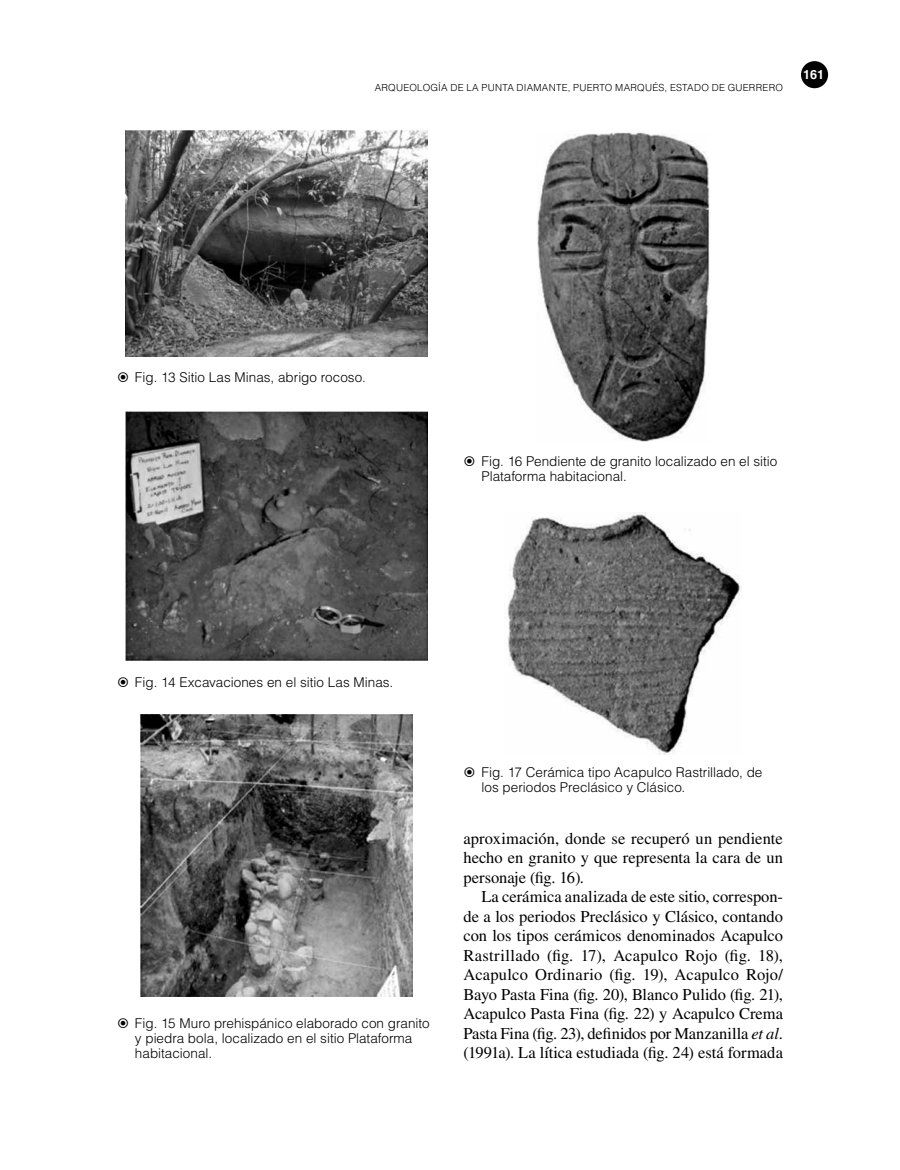
<style>
.page{position:relative;width:900px;height:1170px;background:#fff}
.page>*{position:absolute;margin:0;border:0;box-sizing:border-box;transform-origin:0 0}
.t1{font:16.5px/19.5px "Times LT Std";color:#000;text-align:justify}
.t2{font:300 13.5px/15px "Helvetica LT Std";color:#000}
.t3{font:700 12.75px "Helvetica LT Std";color:#fff}
.t4{font:300 9.75px "Helvetica LT Std";letter-spacing:.025em;color:#000}
.s1{font-style:italic}
</style>
<div class="page">
<div style="left:801px;top:61px;width:27px;height:27px;background:#000;border-radius:50%"></div>
<img style="left:126px;top:130px;width:302px;height:226px">
<img style="left:126px;top:411px;width:302px;height:250px">
<img style="left:141px;top:715px;width:272px;height:282px">
<img style="left:537px;top:132px;width:173px;height:310px">
<img style="left:507px;top:513px;width:235px;height:241px">
<p class="t4" style="left:375px;top:82px;width:410px">ARQUEOLOGÍA DE LA PUNTA DIAMANTE, PUERTO MARQUÉS, ESTADO DE GUERRERO</p>
<p class="t3" style="left:803px;top:67px;width:22px">161</p>
<p class="t2" style="left:135px;top:369px;width:232px">Fig. 13 Sitio Las Minas, abrigo rocoso.</p>
<p class="t2" style="left:481px;top:453px;width:297px">Fig. 16 Pendiente de granito localizado en el sitio<br>Plataforma habitacional.</p>
<p class="t2" style="left:135px;top:674px;width:260px">Fig. 14 Excavaciones en el sitio Las Minas.</p>
<p class="t2" style="left:135px;top:1016px;width:296px">Fig. 15 Muro prehispánico elaborado con granito y piedra bola, localizado en el sitio Plataforma habitacional.</p>
<p class="t2" style="left:481px;top:765px;width:282px">Fig. 17 Cerámica tipo Acapulco Rastrillado, de los periodos Preclásico y Clásico.</p>
<p class="t1" style="left:464px;top:828px;width:321px">aproximación, donde se recuperó un pendiente hecho en granito y que representa la cara de un personaje (fig. 16).</p>
<p class="t1" style="left:464px;top:887px;width:321px;text-indent:18px">La cerámica analizada de este sitio, correspon&shy;de a los periodos Preclásico y Clásico, contando con los tipos cerámicos denominados Acapulco Rastrillado (fig. 17), Acapulco Rojo (fig. 18), Acapulco Ordinario (fig. 19), Acapulco Rojo/ Bayo Pasta Fina (fig. 20), Blanco Pulido (fig. 21), Acapulco Pasta Fina (fig. 22) y Acapulco Crema Pasta Fina (fig. 23), definidos por Manzanilla <span class="s1">et al</span>. (1991a). La lítica estudiada (fig. 24) está formada</p>
</div>
